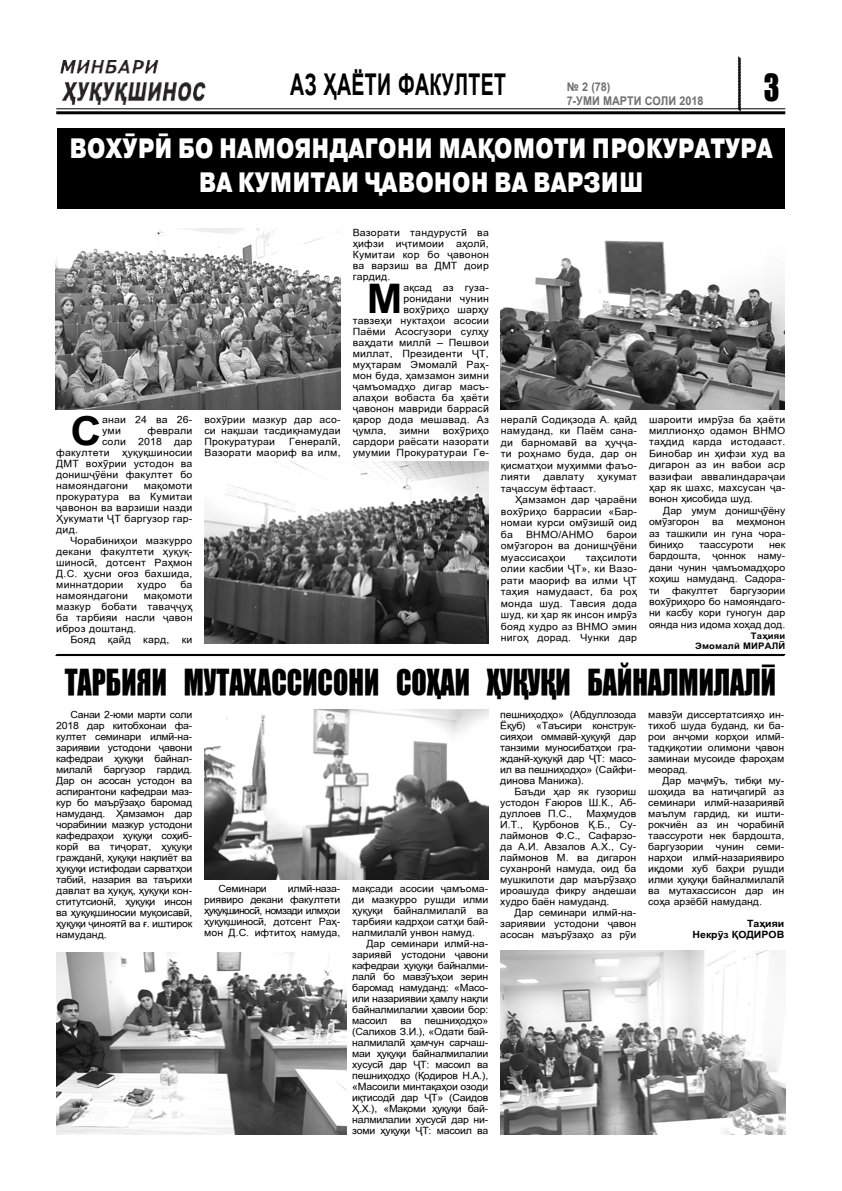
<style>
.page{position:relative;width:842px;height:1191px;background:#fff}
.page>*{position:absolute;margin:0;border:0;box-sizing:border-box;transform-origin:0 0}
.t1{font:700 40.7px "Arial Tj";color:#000;scale:1.05 1}
.t2{font:35px "Impact Tj Normal";color:#000;scale:.85 1}
.t3{font:33px "Impact Tj Normal";color:#000;scale:.85 1}
.t4{font:700 30px "Arial Tj";letter-spacing:.02em;color:#000;scale:.65 1}
.t5{font:900 28px/33.6px "Pragmatica";letter-spacing:.01em;color:#fff;text-align:center;scale:.8 1}
.t6{font:700 12px "Arial Tj";color:#706f6f;scale:.9 1}
.t7{font:10px/11px "Arial Tj";letter-spacing:.02em;color:#000;text-align:justify;scale:1.05 1}
.t8{font:10px/11.4px "Arial Tj";color:#000;scale:1.05 1}
.t9{font:700 10px/11px "Arial Tj";color:#000;text-align:right;scale:1.05 1}
.t10{font:10px "Arial Tj";letter-spacing:-.02em;color:#000;scale:1.05 1}
.t11{font:700 9px/9.5px "Arial Tj";letter-spacing:.02em;color:#000;text-align:right;scale:1.05 1}
</style>
<div class="page">
<hr style="left:56px;top:108px;width:729px;height:1px;background:#000">
<hr style="left:56px;top:111px;width:729px;height:3px;background:#000">
<svg style="left:737px;top:56px;width:4px;height:56px"></svg>
<img style="left:62px;top:82px;width:144px;height:23px">
<img style="left:60px;top:60px;width:99px;height:14px">
<svg style="left:55px;top:653px;width:731px;height:3px"></svg>
<div style="left:57px;top:129px;width:727px;height:80px;background:#000"></div>
<img style="left:501px;top:240px;width:283px;height:170px">
<img style="left:55px;top:228px;width:286px;height:182px">
<img style="left:204px;top:462px;width:284px;height:181px">
<img style="left:204px;top:709px;width:284px;height:170px">
<img style="left:501px;top:950px;width:284px;height:184px">
<img style="left:56px;top:952px;width:290px;height:182px">
<h3 class="t4" style="left:290px;top:68px;width:334px">АЗ ЊАЁТИ ФАКУЛТЕТ</h3>
<p class="t6" style="left:567px;top:80px;width:50px">№ 2 (78)</p>
<p class="t6" style="left:567px;top:94px;width:154px">7-УМИ МАРТИ СОЛИ 2018</p>
<h2 class="t2" style="left:764px;top:67px;width:20px">3</h2>
<h3 class="t5" style="left:69px;top:133px;width:881px">ВОХЎРЇ БО НАМОЯНДАГОНИ МАЌОМОТИ ПРОКУРАТУРА<br>ВА КУМИТАИ ЉАВОНОН ВА ВАРЗИШ</h3>
<h1 class="t1" style="left:70px;top:408px;width:31px">С</h1>
<p class="t7" style="left:102px;top:414px;width:87px">анаи 24 ва 26- уми</p>
<p class="t7" style="left:147px;top:425px;width:44px">феврали</p>
<p class="t7" style="left:102px;top:436px;width:87px">соли 2018 дар</p>
<p class="t7" style="left:56px;top:447px;width:52px">факултети</p>
<p class="t7" style="left:56px;top:447px;width:131px;text-indent:66px">њуќуќшиносии ДМТ вохўрии устодон ва донишљўёни факултет бо намояндагони</p>
<p class="t7" style="left:56px;top:480px;width:131px;text-indent:87px">маќомоти прокуратура ва Кумитаи љавонон ва варзиши назди Њукумати ЉТ баргузор гар&shy;дид.</p>
<p class="t7" style="left:56px;top:535px;width:131px;text-indent:14px">Чорабинињои мазкурро декани факултети њуќуќ&shy;шиносї, дотсент Рањмон Д.С. њусни оѓоз бахшида, миннатдории</p>
<p class="t7" style="left:137px;top:579px;width:29px">худро</p>
<p class="t7" style="left:180px;top:579px;width:13px">ба</p>
<p class="t7" style="left:56px;top:590px;width:131px;text-indent:87px">маќомоти мазкур бобати таваљљуњ ба тарбияи насли љавон иброз доштанд.</p>
<p class="t7" style="left:70px;top:634px;width:118px">Бояд ќайд кард, ки</p>
<p class="t7" style="left:56px;top:590px;width:70px">намояндагони</p>
<p class="t7" style="left:204px;top:414px;width:131px">вохўрии мазкур дар асо&shy;си наќшаи тасдиќнамудаи Прокуратураи</p>
<p class="t7" style="left:204px;top:436px;width:131px;text-align:right">Генералї,<br>Вазорати маориф ва илм,</p>
<p class="t7" style="left:353px;top:226px;width:131px">Вазорати тандурустї ва њифзи иљтимоии ањолї, Кумитаи кор бо љавонон ва варзиш ва ДМТ доир гардид.</p>
<h1 class="t1" style="left:367px;top:276px;width:35px">М</h1>
<p class="t7" style="left:403px;top:281px;width:83px">аќсад аз гуза-</p>
<p class="t7" style="left:403px;top:292px;width:83px">ронидани чунин</p>
<p class="t7" style="left:403px;top:303px;width:83px">вохўрињо шарњу</p>
<p class="t7" style="left:353px;top:314px;width:131px">тавзењи нуктањои асосии</p>
<p class="t7" style="left:353px;top:325px;width:131px">Паёми Асосгузори сулњу</p>
<p class="t7" style="left:353px;top:336px;width:131px">вањдати миллї – Пешвои</p>
<p class="t7" style="left:353px;top:347px;width:131px">миллат, Президенти ЉТ,</p>
<p class="t7" style="left:353px;top:358px;width:131px">муњтарам Эмомалї Рањ-</p>
<p class="t7" style="left:353px;top:369px;width:131px">мон буда, њамзамон зимни</p>
<p class="t7" style="left:353px;top:380px;width:131px">љамъомадњо дигар масъ-</p>
<p class="t7" style="left:353px;top:391px;width:131px">алањои вобаста ба њаёти</p>
<p class="t7" style="left:353px;top:402px;width:131px">љавонон мавриди баррасї</p>
<p class="t7" style="left:353px;top:413px;width:131px">ќарор дода мешавад. Аз</p>
<p class="t7" style="left:353px;top:424px;width:34px">љумла,</p>
<p class="t7" style="left:399px;top:424px;width:30px">зимни</p>
<p class="t7" style="left:353px;top:424px;width:131px;text-indent:90px">вохўрињо сардори раёсати назорати умумии Прокуратураи Ге-</p>
<p class="t7" style="left:501px;top:413px;width:131px;line-height:11.5px">нералї Содиќзода А. ќайд намуданд, ки Паём сана&shy;ди барномавї ва њуљља&shy;ти роњнамо буда, дар он ќисматњои муњимми фаъо&shy;лияти</p>
<p class="t7" style="left:543px;top:471px;width:40px">давлату</p>
<p class="t7" style="left:598px;top:471px;width:39px">њукумат</p>
<p class="t7" style="left:501px;top:482px;width:92px">таљассум ёфтааст.</p>
<p class="t7" style="left:515px;top:494px;width:118px">Њамзамон дар љараёни</p>
<p class="t7" style="left:501px;top:505px;width:131px">вохўрињо баррасии «Бар-</p>
<p class="t7" style="left:501px;top:517px;width:131px">номаи курси омўзишї оид</p>
<p class="t7" style="left:501px;top:528px;width:13px">ба</p>
<p class="t7" style="left:526px;top:528px;width:66px">ВНМО/АНМО</p>
<p class="t7" style="left:501px;top:528px;width:131px;line-height:11.5px;text-indent:106px">барои омўзгорон ва донишљўёни муассисањои</p>
<p class="t7" style="left:501px;top:551px;width:131px;line-height:11.5px;text-indent:85px">тањсилоти олии касбии ЉТ», ки Вазо&shy;рати маориф ва илми ЉТ тањия намудааст, ба роњ монда шуд. Тавсия дода шуд, ки њар як инсон имрўз бояд худро аз ВНМО эмин нигоњ дорад. Чунки дар</p>
<p class="t7" style="left:649px;top:413px;width:131px;line-height:11.4px">шароити имрўза ба њаёти миллионњо одамон ВНМО тањдид карда истодааст.<br>Бинобар ин њифзи худ ва дигарон аз ин вабои аср вазифаи аввалиндараљаи њар як шахс, махсусан ља&shy;вонон њисобида шуд.</p>
<p class="t8" style="left:649px;top:504px;width:131px;text-indent:14px">Дар умум донишљўёну омўзгорон</p>
<p class="t7" style="left:649px;top:516px;width:131px;line-height:11.4px;text-indent:87px">мењмонон аз ташкили ин гуна чора&shy;бинињо</p>
<p class="t7" style="left:712px;top:516px;width:12px">ва</p>
<p class="t7" style="left:649px;top:539px;width:131px;line-height:11.4px;text-indent:120px">нек бардошта, љоннок наму&shy;дани чунин љамъомадњоро хоњиш намуданд. Садора&shy;ти факултет баргузории вохўрињоро бо намояндаго&shy;ни касбу кори гуногун дар оянда низ идома хоњад дод.</p>
<p class="t11" style="left:695px;top:631px;width:87px">Тањияи<br>Эмомалї МИРАЛЇ</p>
<p class="t8" style="left:699px;top:539px;width:53px">таассуроти</p>
<h3 class="t3" style="left:65px;top:662px;width:838px">ТАРБИЯИ МУТАХАССИСОНИ СОЊАИ ЊУЌУЌИ БАЙНАЛМИЛАЛЇ</h3>
<p class="t7" style="left:56px;top:708px;width:131px;text-indent:14px">Санаи 2-юми марти соли 2018 дар китобхонаи фа&shy;култет семинари илмї-на&shy;зариявии устодони љавони кафедраи њуќуќи байнал&shy;милалї баргузор гардид.<br>Дар он асосан устодон ва аспирантони кафедраи маз&shy;кур бо маърўзањо баромад намуданд. Њамзамон дар чорабинии мазкур устодони кафедрањои њуќуќи соњиб&shy;корї ва тиљорат, њуќуќи гражданї, њуќуќи наќлиёт ва њуќуќи истифодаи сарватњои табиї, назария ва таърихи давлат ва њуќуќ, њуќуќи кон&shy;ститутсионї, њуќуќи инсон ва њуќуќшиносии муќоисавї, њуќуќи љиноятї ва ѓ. иштирок намуданд.</p>
<p class="t10" style="left:218px;top:883px;width:48px">Семинари</p>
<p class="t7" style="left:204px;top:883px;width:131px;text-indent:84px">илмї-наза&shy;риявиро декани факултети њуќуќшиносї, номзади илмњои њуќуќшиносї, дотсент Рањ&shy;мон Д.С. ифтитоњ намуда,</p>
<p class="t7" style="left:352px;top:883px;width:131px">маќсади асосии љамъома&shy;ди мазкурро рушди илми њуќуќи байналмилалї ва тарбияи кадрњои сатњи бай&shy;налмилалї унвон намуд.</p>
<p class="t7" style="left:352px;top:938px;width:131px;text-indent:14px">Дар семинари илмї-на&shy;зариявї устодони љавони кафедраи њуќуќи байналми&shy;лалї бо мавзўъњои зерин баромад намуданд: «Масо&shy;или назариявии њамлу наќли байналмилалии њавоии бор: масоил</p>
<p class="t7" style="left:352px;top:1015px;width:131px;text-indent:72px">пешнињодњо» (Салихов З.И.), «Одати бай&shy;налмилалї њамчун сарчаш&shy;маи њуќуќи байналмилалии хусусї дар ЉТ: масоил ва пешнињодњо (Ќодиров Н.А.), «Масоили минтаќањои озоди иќтисодї дар ЉТ» (Саидов Њ.Х.), «Маќоми њуќуќи бай&shy;налмилалии хусусї дар ни&shy;зоми њуќуќи ЉТ: масоил ва</p>
<p class="t7" style="left:400px;top:1015px;width:12px">ва</p>
<p class="t7" style="left:500px;top:708px;width:131px">пешнињодњо» (Абдуллозода Ёќуб) «Таъсири конструк&shy;сияњои оммавї-њуќуќї дар танзими муносибатњои гра&shy;жданї-њуќуќї дар ЉТ: масо&shy;ил ва пешнињодњо» (Сайфи&shy;динова Манижа).</p>
<p class="t7" style="left:500px;top:785px;width:131px;text-indent:14px">Баъди њар як гузориш устодон Ѓаюров Ш.К., Аб&shy;дуллоев П.С.,</p>
<p class="t7" style="left:500px;top:807px;width:131px;text-indent:86px">Мањмудов И.Т., Ќурбонов Ќ.Б., Су&shy;лаймонов Ф.С., Сафарзо&shy;да А.И. Авзалов А.Х., Су&shy;лаймонов М. ва дигарон суханронї намуда, оид ба мушкилоти дар маърўзањо ироашуда фикру андешаи худро баён намуданд.</p>
<p class="t7" style="left:500px;top:906px;width:131px;text-indent:14px">Дар семинари илмї-на&shy;зариявии устодони љавон асосан маърўзањо аз рўи</p>
<p class="t7" style="left:648px;top:708px;width:131px">мавзўи диссертатсияњо ин&shy;тихоб шуда буданд, ки ба&shy;рои анљоми корњои илмї&shy;тадќиќотии олимони љавон заминаи мусоиде фароњам меорад.</p>
<p class="t7" style="left:648px;top:774px;width:131px;text-indent:14px">Дар маљмўъ, тибќи му&shy;шоњида ва натиљагирї аз семинари илмї-назариявї маълум гардид, ки ишти&shy;рокчиён аз ин чорабинї таассуроти нек бардошта, баргузории</p>
<p class="t7" style="left:648px;top:840px;width:131px;text-indent:108px">семи&shy;нарњои илмї-назариявиро иќдоми хуб бањри рушди илми њуќуќи байналмилалї ва мутахассисон дар ин соња арзёбї намуданд.</p>
<p class="t9" style="left:693px;top:917px;width:89px">Тањияи<br>Некрўз ЌОДИРОВ</p>
<p class="t7" style="left:716px;top:840px;width:28px">чунин</p>
</div>
